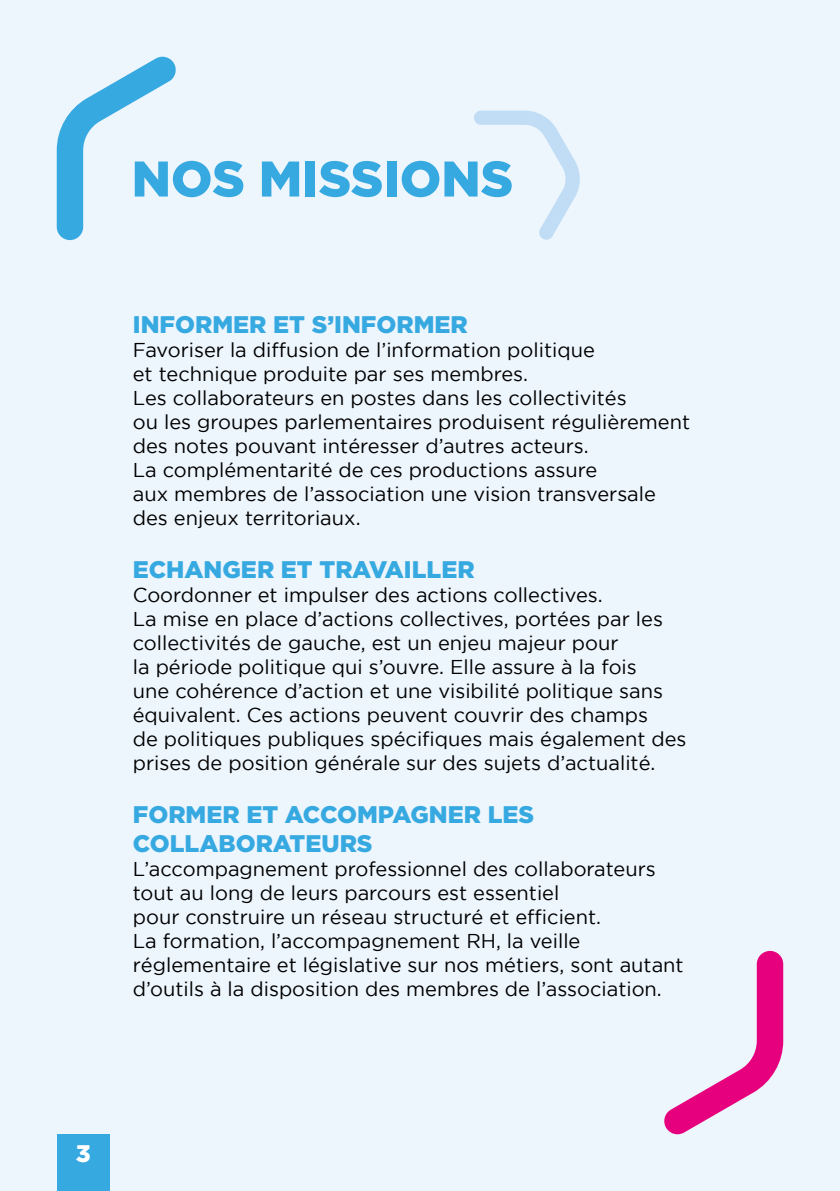
<style>
.page{position:relative;width:840px;height:1191px;background:#fff}
.page>*{position:absolute;margin:0;border:0;box-sizing:border-box;transform-origin:0 0}
.t1{font:900 50px "Gotham";color:#36a9e1}
.t2{font:900 24px/28.8px "Gotham";color:#36a9e1}
.t3{font:900 24px "Gotham";color:#fff}
.t4{font:20px/24px "Gotham";color:#000}
</style>
<div class="page">
<div style="left:0;top:0;width:839px;height:1191px;background:#edf5fd"></div>
<svg style="left:664px;top:951px;width:118px;height:183px"></svg>
<svg style="left:57px;top:57px;width:119px;height:183px"></svg>
<div style="left:57px;top:1134px;width:53px;height:57px;background:#36a9e1"></div>
<svg style="left:474px;top:111px;width:105px;height:129px"></svg>
<h1 class="t1" style="left:132px;top:150px;width:383px">NOS MISSIONS</h1>
<p class="t2" style="left:133px;top:310px;width:336px">INFORMER ET S’INFORMER</p>
<p class="t4" style="left:133px;top:338px;width:558px">Favoriser la diffusion de l’information politique<br>et technique produite par ses membres.<br>Les collaborateurs en postes dans les collectivités<br>ou les groupes parlementaires produisent régulièrement des notes pouvant intéresser d’autres acteurs.<br>La complémentarité de ces productions assure<br>aux membres de l’association une vision transversale des enjeux territoriaux.</p>
<p class="t2" style="left:133px;top:555px;width:343px">ECHANGER ET TRAVAILLER</p>
<p class="t4" style="left:133px;top:583px;width:555px">Coordonner et impulser des actions collectives.<br>La mise en place d’actions collectives, portées par les collectivités de gauche, est un enjeu majeur pour<br>la période politique qui s’ouvre. Elle assure à la fois<br>une cohérence d’action et une visibilité politique sans équivalent. Ces actions peuvent couvrir des champs<br>de politiques publiques spécifiques mais également des prises de position générale sur des sujets d’actualité.</p>
<p class="t2" style="left:133px;top:799px;width:402px">FORMER ET ACCOMPAGNER LES<br>COLLABORATEURS</p>
<p class="t4" style="left:133px;top:856px;width:552px">L’accompagnement professionnel des collaborateurs tout au long de leurs parcours est essentiel<br>pour construire un réseau structuré et efficient.<br>La formation, l’accompagnement RH, la veille réglementaire et législative sur nos métiers, sont autant d’outils à la disposition des membres de l’association.</p>
<p class="t3" style="left:76px;top:1139px;width:16px">3</p>
</div>
